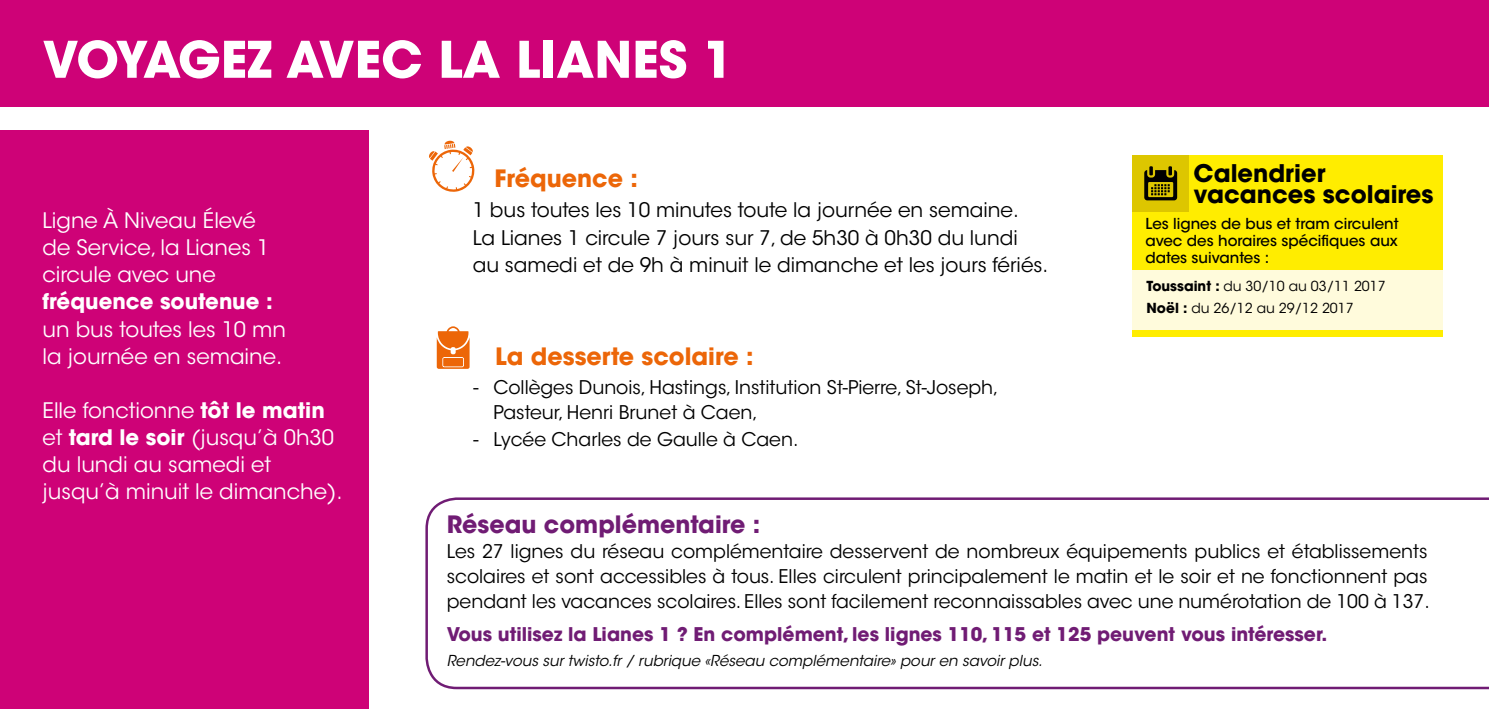
<style>
.page{position:relative;width:1489px;height:709px;background:#fff}
.page>*{position:absolute;margin:0;border:0;box-sizing:border-box;transform-origin:0 0}
.t1{font:700 50px "ITC Avant Garde Std";color:#fff}
.t2{font:700 24.25px/21.2px "ITC Avant Garde Std";color:#000}
.t3{font:700 23.75px "ITC Avant Garde Std";color:#ec6608}
.t4{font:700 23.75px "ITC Avant Garde Std";color:#701c74}
.t5{font:21.25px/27px "ITC Avant Garde Std";color:#fff}
.t6{font:700 21.25px "ITC Avant Garde Std";color:#fff}
.t7{font:20px/27.5px "ITC Avant Garde Std";color:#000}
.t8{font:18.75px/25px "ITC Avant Garde Std";color:#000}
.t9{font:700 18.75px "ITC Avant Garde Std";color:#701c74}
.t10{font:500 15px/17px "ITC Avant Garde Std";color:#000;text-align:justify}
.t11{font:italic 15px "ITC Avant Garde Std";color:#000}
.t12{font:13.75px/22px "ITC Avant Garde Std";color:#000}
.s1{font-weight:700}
</style>
<div class="page">
<svg style="left:429px;top:141px;width:46px;height:51px"></svg>
<svg style="left:437px;top:326px;width:32px;height:43px"></svg>
<svg style="left:425px;top:497px;width:1063px;height:192px"></svg>
<div style="left:1132px;top:269px;width:310px;height:61px;background:#fffbdc"></div>
<div style="left:1132px;top:155px;width:310px;height:115px;background:#ffed00"></div>
<div style="left:1132px;top:155px;width:56px;height:56px;background:#ddc600"></div>
<svg style="left:1144px;top:166px;width:33px;height:34px"></svg>
<div style="left:1132px;top:330px;width:310px;height:7px;background:#ffed00"></div>
<div style="left:0;top:0;width:1488px;height:106px;background:#ce0277"></div>
<div style="left:0;top:130px;width:369px;height:579px;background:#ce0277"></div>
<h1 class="t1" style="left:43px;top:27px;width:692px">VOYAGEZ AVEC LA LIANES 1</h1>
<p class="t5" style="left:43px;top:207px;width:228px">Ligne À Niveau Élevé de Service, la Lianes 1 circule avec une</p>
<p class="t6" style="left:43px;top:288px;width:232px">fréquence soutenue :</p>
<p class="t5" style="left:43px;top:315px;width:245px">un bus toutes les 10 mn la journée en semaine.</p>
<p class="t5" style="left:43px;top:396px;width:301px">Elle fonctionne <span class="s1">tôt le matin </span>et <span class="s1">tard le soir</span> (jusqu’à 0h30 du lundi au samedi et jusqu’à minuit le dimanche).</p>
<p class="t3" style="left:494px;top:162px;width:145px">Fréquence :</p>
<p class="t7" style="left:472px;top:196px;width:577px">1 bus toutes les 10 minutes toute la journée en semaine.<br>La Lianes 1 circule 7 jours sur 7, de 5h30 à 0h30 du lundi au samedi et de 9h à minuit le dimanche et les jours fériés.</p>
<p class="t3" style="left:495px;top:340px;width:260px">La desserte scolaire :</p>
<p class="t8" style="left:493px;top:375px;width:506px;text-indent:-20px">- Collèges Dunois, Hastings, Institution St-Pierre, St-Joseph,<br>Pasteur, Henri Brunet à Caen,</p>
<p class="t8" style="left:473px;top:427px;width:326px">- Lycée Charles de Gaulle à Caen.</p>
<p class="t2" style="left:1193px;top:162px;width:241px">Calendrier vacances scolaires</p>
<p class="t10" style="left:1145px;top:215px;width:255px">Les lignes de bus et tram circulent avec des horaires spécifiques aux dates suivantes :</p>
<p class="t12" style="left:1146px;top:275px;width:241px"><span class="s1">Toussaint :</span> du 30/10 au 03/11 2017<br><span class="s1">Noël :</span> du 26/12 au 29/12 2017</p>
<p class="t4" style="left:447px;top:509px;width:315px">Réseau complémentaire :</p>
<p class="t8" style="left:447px;top:539px;width:984px">Les 27 lignes du réseau complémentaire desservent de nombreux équipements publics et établissements scolaires et sont accessibles à tous. Elles circulent principalement le matin et le soir et ne fonctionnent pas pendant les vacances scolaires. Elles sont facilement reconnaissables avec une numérotation de 100 à 137.</p>
<p class="t9" style="left:447px;top:621px;width:881px">Vous utilisez la Lianes 1 ? En complément, les lignes 110, 115 et 125 peuvent vous intéresser.</p>
<p class="t11" style="left:447px;top:651px;width:597px">Rendez-vous sur twisto.fr / rubrique «Réseau complémentaire» pour en savoir plus.</p>
</div>
